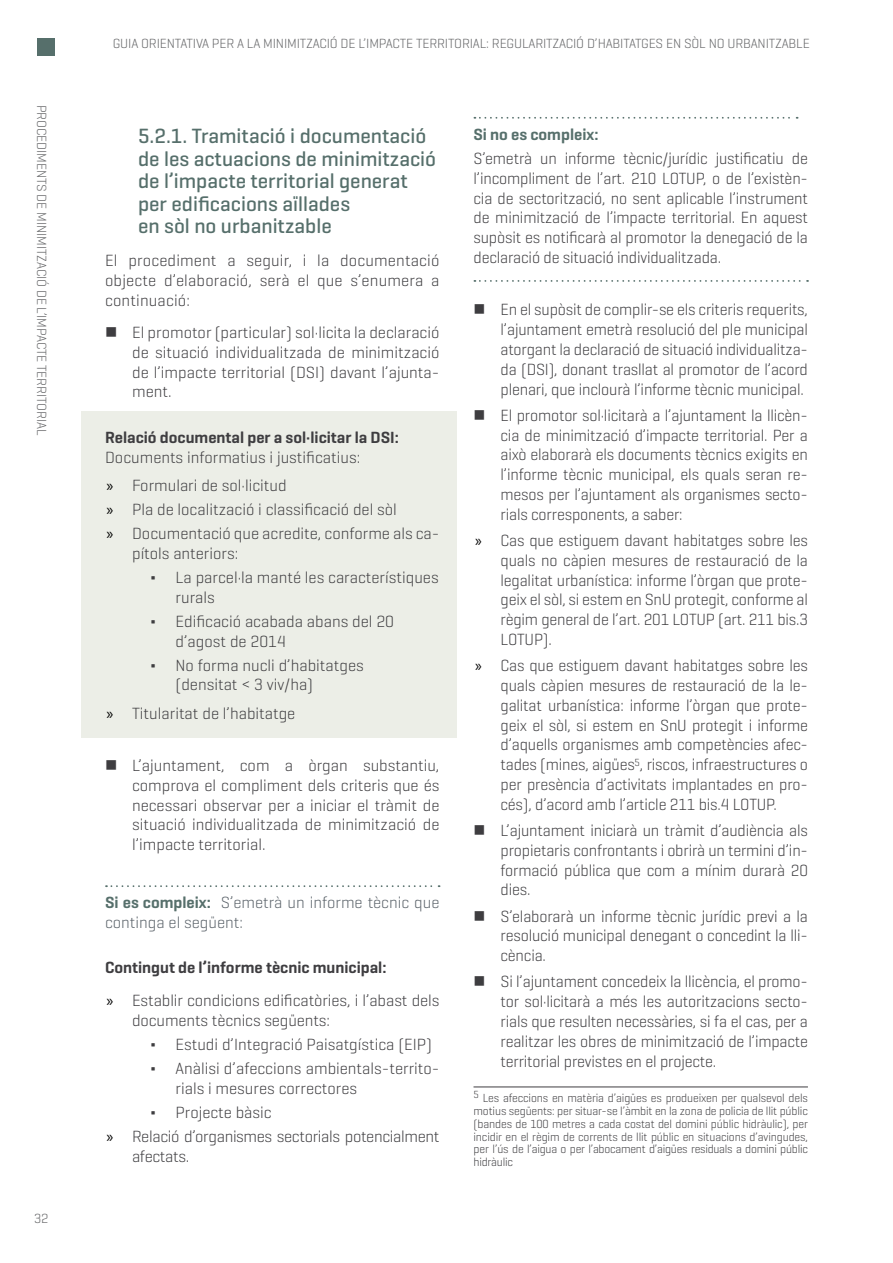
<style>
.page{position:relative;width:893px;height:1263px;background:#fff}
.page>*{position:absolute;margin:0;border:0;box-sizing:border-box;transform-origin:0 0}
.t1{font:500 21px/22.5px "Geogrotesque";color:#566f6b}
.t2{font:300 16.5px/19.8px "Geogrotesque";letter-spacing:-.005em;color:#3e3d40;text-align:justify}
.t3{font:300 16.5px/19.8px "Geogrotesque";color:#5a6269}
.t4{font:600 16.5px "Geogrotesque";color:#3e3d40}
.t5{font:600 16.5px "Geogrotesque";color:#566f6b}
.t6{font:300 13.5px "Geogrotesque";letter-spacing:-.01em;color:#646567}
.t7{font:300 12px/12.8px "Geogrotesque";letter-spacing:-.02em;color:#3e3d40;text-align:justify}
.s1{font-family:"Myriad Pro";font-weight:400;color:#000}
.s2{font-weight:600;color:#566f6b}
.s3{font-weight:600}
</style>
<div class="page">
<div style="left:37px;top:38px;width:18px;height:18px;background:#566f6b"></div>
<div style="left:81px;top:411px;width:375px;height:327px;background:#eceee7"></div>
<svg style="left:106px;top:885px;width:334px;height:2px"></svg>
<svg style="left:474px;top:117px;width:324px;height:2px"></svg>
<svg style="left:474px;top:280px;width:334px;height:2px"></svg>
<hr style="left:473px;top:1086px;width:335px;height:1px;background:#3e3d40">
<p class="t6" style="left:50px;top:105px;width:332px;rotate:90deg">PROCEDIMENTS DE MINIMITZACIÓ DE L’IMPACTE TERRITORIAL</p>
<p class="t6" style="left:34px;top:1210px;width:16px">32</p>
<p class="t6" style="left:113px;top:35px;width:698px">GUIA ORIENTATIVA PER A LA MINIMITZACIÓ DE L’IMPACTE TERRITORIAL: REGULARITZACIÓ D’HABITATGES EN SÒL NO URBANITZABLE</p>
<p class="t1" style="left:138px;top:124px;width:300px">5.2.1. Tramitació i documentació de les actuacions de minimització de l’impacte territorial generat per edificacions aïllades<br>en sòl no urbanitzable</p>
<p class="t2" style="left:105px;top:250px;width:336px">El procediment a seguir, i la documentació objecte d’elaboració, serà el que s’enumera a continuació:</p>
<p class="t2" style="left:132px;top:322px;width:309px">El promotor (particular) sol·licita la declaració de situació individualitzada de minimització de l’impacte territorial (DSI) davant l’ajunta&shy;ment.</p>
<p class="t4" style="left:105px;top:427px;width:295px">Relació documental per a sol·licitar la DSI:</p>
<p class="t2" style="left:105px;top:442px;width:257px;line-height:28.3px">Documents informatius i justificatius: <span class="s1">»</span> Formulari de sol·licitud</p>
<p class="t2" style="left:107px;top:497px;width:334px;line-height:24px"><span class="s1">»</span> Pla de localització i classificació del sòl<br><span class="s1">»</span> Documentació que acredite, conforme als ca-</p>
<p class="t2" style="left:150px;top:541px;width:290px;line-height:24px;text-indent:-18px">pítols anteriors:<br>Δ La parcel·la manté les característiques</p>
<p class="t2" style="left:150px;top:584px;width:245px;line-height:24px;text-indent:25px">rurals<br>Δ Edificació acabada abans del 20</p>
<p class="t2" style="left:150px;top:628px;width:215px;line-height:24px;text-indent:25px">d’agost de 2014<br>Δ No forma nucli d’habitatges</p>
<p class="t2" style="left:107px;top:670px;width:208px;line-height:28.3px;text-indent:69px">(densitat &lt; 3 viv/ha) <span class="s1">»</span> Titularitat de l’habitatge</p>
<p class="t2" style="left:132px;top:755px;width:309px">L’ajuntament, com a òrgan substantiu, comprova el compliment dels criteris que és necessari observar per a iniciar el tràmit de situació individualitzada de minimització de l’impacte territorial.</p>
<p class="t3" style="left:105px;top:892px;width:336px"><span class="s2">Si es compleix:</span> S’emetrà un informe tècnic que continga el següent:</p>
<p class="t2" style="left:105px;top:951px;width:336px;line-height:32.5px"><span class="s3">Contingut de l’informe tècnic municipal:<br></span><span class="s1">»</span> Establir condicions edificatòries, i l’abast dels</p>
<p class="t2" style="left:150px;top:1008px;width:291px;line-height:24px;text-align:left;text-indent:-18px">documents tècnics següents:<br>Δ Estudi d’Integració Paisatgística (EIP)<br>Δ Anàlisi d’afeccions ambientals-territo-</p>
<p class="t2" style="left:176px;top:1078px;width:183px">rials i mesures correctores</p>
<p class="t2" style="left:150px;top:1102px;width:123px">Δ Projecte bàsic</p>
<p class="t2" style="left:107px;top:1126px;width:334px"><span class="s1">»</span> Relació d’organismes sectorials potencialment</p>
<p class="t2" style="left:132px;top:1145px;width:59px">afectats.</p>
<p class="t5" style="left:473px;top:124px;width:126px">Si no es compleix:</p>
<p class="t2" style="left:473px;top:148px;width:336px">S’emetrà un informe tècnic/jurídic justificatiu de l’incompliment de l’art. 210 LOTUP, o de l’existèn&shy;cia de sectorització, no sent aplicable l’instrument de minimització de l’impacte territorial. En aquest supòsit es notificarà al promotor la denegació de la declaració de situació individualitzada.</p>
<p class="t2" style="left:500px;top:299px;width:309px">En el supòsit de complir-se els criteris requerits, l’ajuntament emetrà resolució del ple municipal atorgant la declaració de situació individualitza&shy;da (DSI), donant trasllat al promotor de l’acord plenari, que inclourà l’informe tècnic municipal.</p>
<p class="t2" style="left:500px;top:405px;width:309px">El promotor sol·licitarà a l’ajuntament la llicèn&shy;cia de minimització d’impacte territorial. Per a això elaborarà els documents tècnics exigits en l’informe tècnic municipal, els quals seran re&shy;mesos per l’ajuntament als organismes secto&shy;rials corresponents, a saber:</p>
<p class="t2" style="left:500px;top:530px;width:309px;text-indent:-25px"><span class="s1">»</span> Cas que estiguem davant habitatges sobre les quals no càpien mesures de restauració de la legalitat urbanística: informe l’òrgan que prote&shy;geix el sòl, si estem en SnU protegit, conforme al règim general de l’art. 201 LOTUP (art. 211 bis.3<br>LOTUP).</p>
<p class="t2" style="left:500px;top:655px;width:309px;text-indent:-25px"><span class="s1">»</span> Cas que estiguem davant habitatges sobre les quals càpien mesures de restauració de la le&shy;galitat urbanística: informe l’òrgan que prote&shy;geix el sòl, si estem en SnU protegit i informe d’aquells organismes amb competències afec&shy;tades (mines, aigües<sup>5</sup>, riscos, infraestructures o per presència d’activitats implantades en pro&shy;cés), d’acord amb l’article 211 bis.4 LOTUP.</p>
<p class="t2" style="left:500px;top:820px;width:309px">L’ajuntament iniciarà un tràmit d’audiència als propietaris confrontants i obrirà un termini d’in&shy;formació pública que com a mínim durarà 20 dies.</p>
<p class="t2" style="left:500px;top:905px;width:309px">S’elaborarà un informe tècnic jurídic previ a la resolució municipal denegant o concedint la lli&shy;cència.</p>
<p class="t2" style="left:500px;top:971px;width:309px">Si l’ajuntament concedeix la llicència, el promo&shy;tor sol·licitarà a més les autoritzacions secto&shy;rials que resulten necessàries, si fa el cas, per a realitzar les obres de minimització de l’impacte territorial previstes en el projecte.</p>
<p class="t7" style="left:473px;top:1091px;width:336px"><sup>5</sup> Les afeccions en matèria d’aigües es produeixen per qualsevol dels motius següents: per situar-se l’àmbit en la zona de policia de llit públic (bandes de 100 metres a cada costat del domini públic hidràulic), per incidir en el règim de corrents de llit públic en situacions d’avingudes, per l’ús de l’aigua o per l’abocament d’aigües residuals a domini públic hidràulic</p>
</div>
